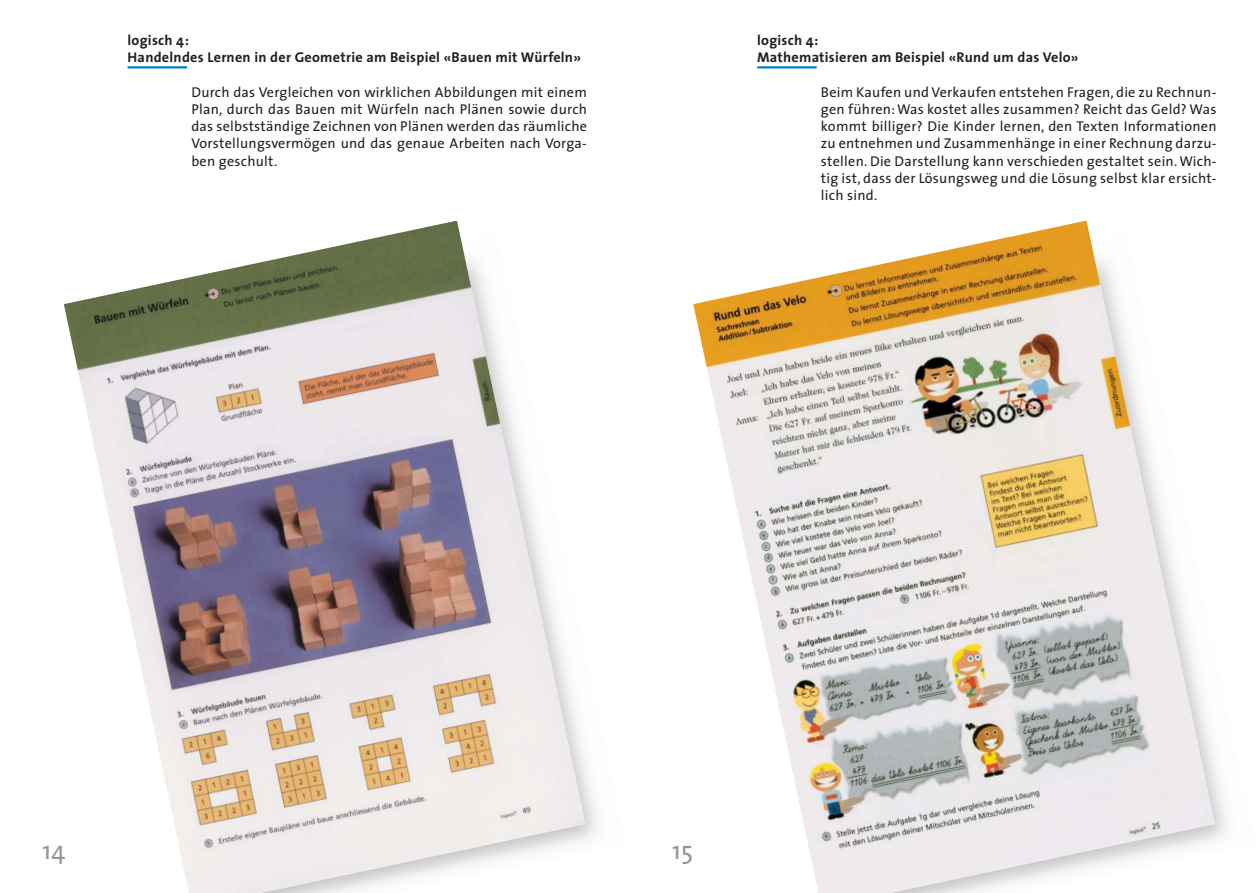
<style>
.page{position:relative;width:1259px;height:893px;background:#fff}
.page>*{position:absolute;margin:0;border:0;box-sizing:border-box;transform-origin:0 0}
.t1{font:25.5px "The Sans";color:#939598}
.t2{font:14.25px/17.2px "The Sans";letter-spacing:.02em;color:#231f20;text-align:justify}
.t3{font:700 14.25px/17.2px "The Sans";letter-spacing:.02em;color:#231f20}
</style>
<div class="page">
<hr style="left:757px;top:66px;width:59px;height:2px;background:#0080c6">
<hr style="left:128px;top:66px;width:59px;height:2px;background:#0080c6">
<img style="left:64px;top:221px;width:521px;height:671px">
<img style="left:693px;top:220px;width:521px;height:672px">
<p class="t3" style="left:128px;top:33px;width:455px">logisch 4:<br>Handelndes Lernen in der Geometrie am Beispiel «Bauen mit Würfeln»</p>
<p class="t2" style="left:191px;top:84px;width:397px">Durch das Vergleichen von wirklichen Abbildungen mit einem Plan, durch das Bauen mit Würfeln nach Plänen sowie durch das selbstständige Zeichnen von Plänen werden das räumliche Vorstellungsvermögen und das genaue Arbeiten nach Vorga&shy;ben geschult.</p>
<p class="t3" style="left:757px;top:33px;width:323px">logisch 4:<br>Mathematisieren am Beispiel «Rund um das Velo»</p>
<p class="t2" style="left:821px;top:84px;width:397px">Beim Kaufen und Verkaufen entstehen Fragen, die zu Rechnun&shy;gen führen: Was kostet alles zusammen? Reicht das Geld? Was kommt billiger? Die Kinder lernen, den Texten Informationen zu entnehmen und Zusammenhänge in einer Rechnung darzu&shy;stellen. Die Darstellung kann verschieden gestaltet sein. Wich&shy;tig ist, dass der Lösungsweg und die Lösung selbst klar ersicht&shy;lich sind.</p>
<h1 class="t1" style="left:43px;top:841px;width:24px">14</h1>
<h1 class="t1" style="left:672px;top:841px;width:22px">15</h1>
</div>
